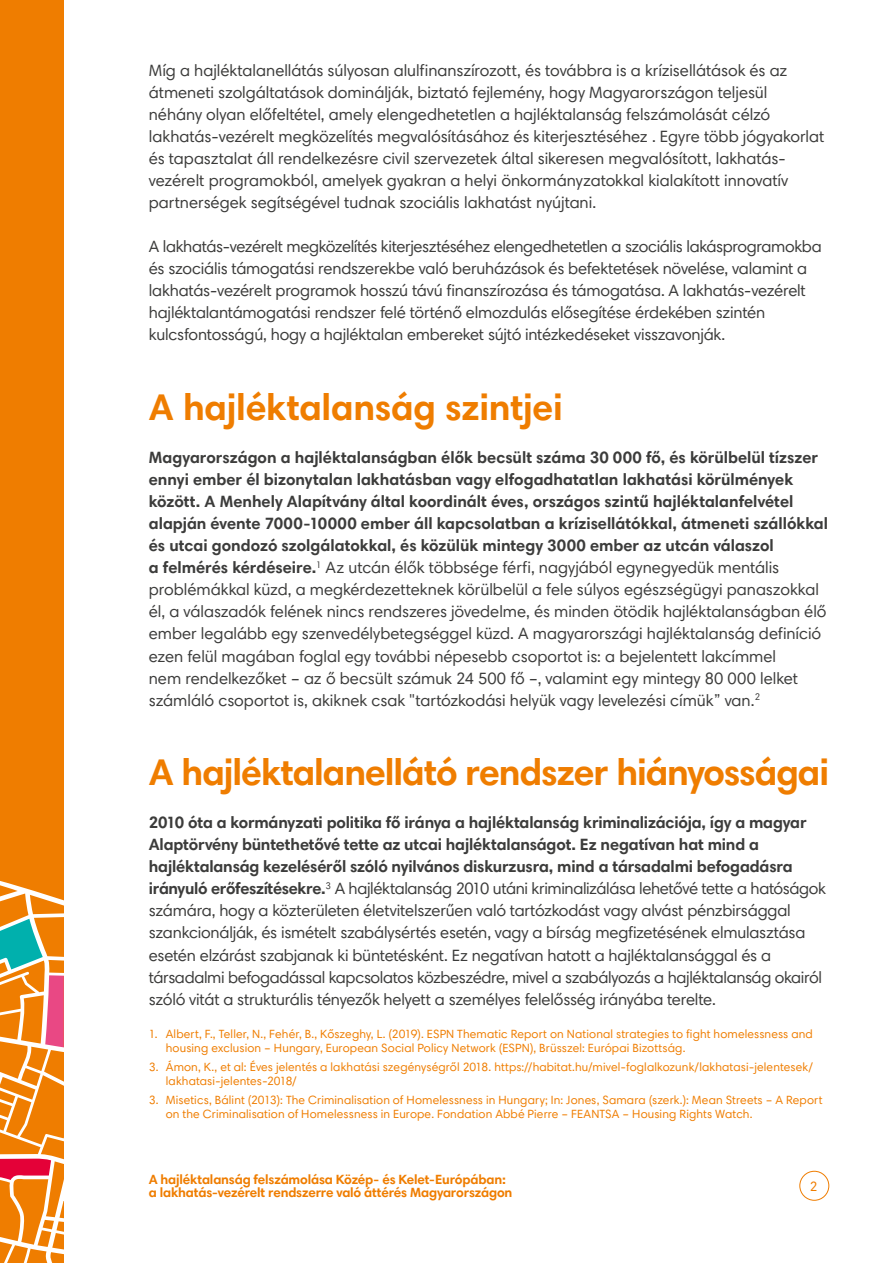
<style>
.page{position:relative;width:893px;height:1263px;background:#fff}
.page>*{position:absolute;margin:0;border:0;box-sizing:border-box;transform-origin:0 0}
.Sub-heading_1{font:700 37.5px "Harmonia Sans Pro Cyr";letter-spacing:-.025em;color:#ef7d00}
.Body_text{font:16.5px/22px "Harmonia Sans Pro Cyr";letter-spacing:-.01em;color:#3c3c3b}
.t1{font:700 13.5px/13.5px "Harmonia Sans Pro Cyr";letter-spacing:-.015em;color:#ef7d00}
.t2{font:13.5px "Harmonia Sans Pro Cyr";color:#ef7d00}
.t3{font:12px/14.4px "Harmonia Sans Pro Cyr";letter-spacing:.01em;color:#ef7d00}
.s1{font-weight:700}
</style>
<div class="page">
<div style="left:799px;top:1171px;width:30px;height:30px;border:1px solid #ef7d00;border-radius:50%"></div>
<div style="left:0;top:0;width:64px;height:1263px;background:#ef7d00"></div>
<svg style="left:0;top:881px;width:64px;height:382px"></svg>
<p class="Body_text" style="left:149px;top:59px;width:677px">Míg a hajléktalanellátás súlyosan alulfinanszírozott, és továbbra is a krízisellátások és az átmeneti szolgáltatások dominálják, biztató fejlemény, hogy Magyarországon teljesül néhány olyan előfeltétel, amely elengedhetetlen a hajléktalanság felszámolását célzó lakhatás-vezérelt megközelítés megvalósításához és kiterjesztéséhez . Egyre több jógyakorlat és tapasztalat áll rendelkezésre civil szervezetek által sikeresen megvalósított, lakhatás&shy;vezérelt programokból, amelyek gyakran a helyi önkormányzatokkal kialakított innovatív partnerségek segítségével tudnak szociális lakhatást nyújtani.</p>
<p class="Body_text" style="left:149px;top:235px;width:674px">A lakhatás-vezérelt megközelítés kiterjesztéséhez elengedhetetlen a szociális lakásprogramokba és szociális támogatási rendszerekbe való beruházások és befektetések növelése, valamint a lakhatás-vezérelt programok hosszú távú finanszírozása és támogatása. A lakhatás-vezérelt hajléktalantámogatási rendszer felé történő elmozdulás elősegítése érdekében szintén kulcsfontosságú, hogy a hajléktalan embereket sújtó intézkedéseket visszavonják.</p>
<p class="Sub-heading_1" style="left:149px;top:383px;width:415px">A hajléktalanság szintjei</p>
<p class="Body_text" style="left:149px;top:446px;width:681px"><span class="s1">Magyarországon a hajléktalanságban élők becsült száma 30 000 fő, és körülbelül tízszer ennyi ember él bizonytalan lakhatásban vagy elfogadhatatlan lakhatási körülmények között. A Menhely Alapítvány által koordinált éves, országos szintű hajléktalanfelvétel alapján évente 7000-10000 ember áll kapcsolatban a krízisellátókkal, átmeneti szállókkal és utcai gondozó szolgálatokkal, és közülük mintegy 3000 ember az utcán válaszol<br>a felmérés kérdéseire.</span><sup>1</sup> Az utcán élők többsége férfi, nagyjából egynegyedük mentális problémákkal küzd, a megkérdezetteknek körülbelül a fele súlyos egészségügyi panaszokkal él, a válaszadók felének nincs rendszeres jövedelme, és minden ötödik hajléktalanságban élő ember legalább egy szenvedélybetegséggel küzd. A magyarországi hajléktalanság definíció ezen felül magában foglal egy további népesebb csoportot is: a bejelentett lakcímmel<br>nem rendelkezőket – az ő becsült számuk 24 500 fő –, valamint egy mintegy 80 000 lelket számláló csoportot is, akiknek csak "tartózkodási helyük vagy levelezési címük” van.<sup>2</sup></p>
<p class="Sub-heading_1" style="left:149px;top:748px;width:682px">A hajléktalanellátó rendszer hiányosságai</p>
<p class="Body_text" style="left:149px;top:811px;width:679px"><span class="s1">2010 óta a kormányzati politika fő iránya a hajléktalanság kriminalizációja, így a magyar Alaptörvény büntethetővé tette az utcai hajléktalanságot. Ez negatívan hat mind a hajléktalanság kezeléséről szóló nyilvános diskurzusra, mind a társadalmi befogadásra irányuló erőfeszítésekre.</span><sup>3</sup> A hajléktalanság 2010 utáni kriminalizálása lehetővé tette a hatóságok számára, hogy a közterületen életvitelszerűen való tartózkodást vagy alvást pénzbirsággal szankcionálják, és ismételt szabálysértés esetén, vagy a bírság megfizetésének elmulasztása esetén elzárást szabjanak ki büntetésként. Ez negatívan hatott a hajléktalansággal és a társadalmi befogadással kapcsolatos közbeszédre, mivel a szabályozás a hajléktalanság okairól szóló vitát a strukturális tényezők helyett a személyes felelősség irányába terelte.</p>
<p class="t3" style="left:166px;top:1026px;width:648px;text-indent:-17px">1. Albert, F., Teller, N., Fehér, B., Kőszeghy, L. (2019). ESPN Thematic Report on National strategies to fight homelessness and housing exclusion – Hungary, European Social Policy Network (ESPN), Brüsszel: Európai Bizottság.</p>
<p class="t3" style="left:166px;top:1059px;width:649px;text-indent:-17px">3. Ámon, K., et al: Éves jelentés a lakhatási szegénységről 2018. https://habitat.hu/mivel-foglalkozunk/lakhatasi-jelentesek/ lakhatasi-jelentes-2018/</p>
<p class="t3" style="left:166px;top:1092px;width:658px;text-indent:-17px">3. Misetics, Bálint (2013): The Criminalisation of Homelessness in Hungary; In: Jones, Samara (szerk.): Mean Streets – A Report on the Criminalisation of Homelessness in Europe. Fondation Abbé Pierre – FEANTSA – Housing Rights Watch.</p>
<p class="t1" style="left:149px;top:1172px;width:365px">A hajléktalanság felszámolása Közép- és Kelet-Európában: a lakhatás-vezérelt rendszerre való áttérés Magyarországon</p>
<p class="t2" style="left:810px;top:1178px;width:9px">2</p>
</div>
